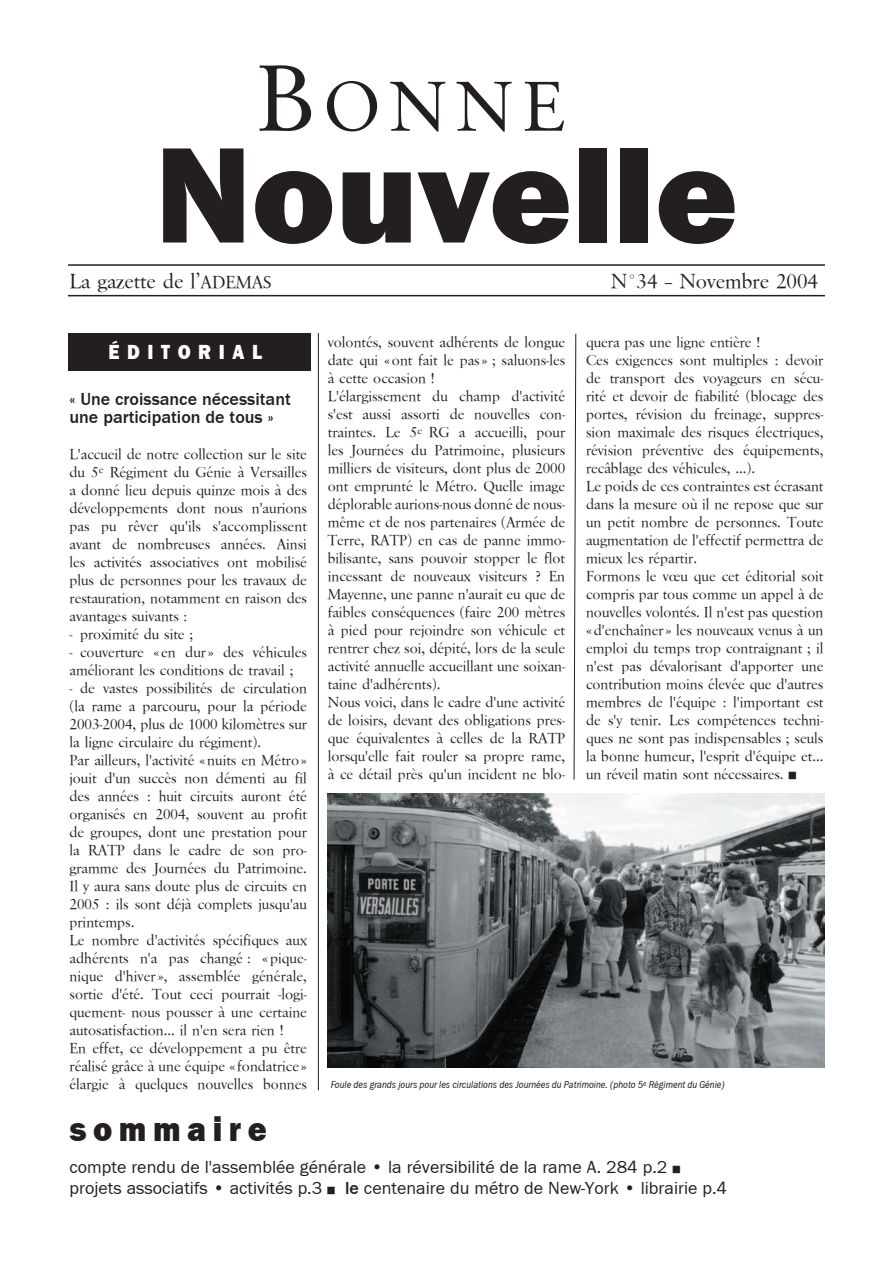
<style>
.page{position:relative;width:893px;height:1263px;background:#fff}
.page>*{position:absolute;margin:0;border:0;box-sizing:border-box;transform-origin:0 0}
.t1{font:141px "Franklin Gothic H Heavy";color:#231f20}
.t2{font:73.2px "Savoy";color:#231f20}
.t3{font:36px "Franklin Gothic H Heavy";letter-spacing:.2em;color:#231f20;scale:.9 1}
.t4{font:21px "Savoy";color:#231f20}
.t5{font:21px "Franklin Gothic H Heavy";letter-spacing:.4em;color:#fff;scale:.9 1}
.t6{font:18px/21.6px "Franklin Gothic";color:#231f20}
.t7{font:700 18px/18px "Franklin Gothic";color:#231f20}
.t8{font:15px/18px "Savoy";color:#231f20}
.t9{font:italic 10.5px "Franklin Gothic Cond";color:#231f20}
.s1{font-size:97.5px}
.s2{font-size:18px}
.s3{font-weight:700}
</style>
<div class="page">
<hr style="left:68px;top:264px;width:757px;height:2px;background:#231f20">
<hr style="left:68px;top:295px;width:757px;height:1px;background:#231f20">
<img style="left:327px;top:794px;width:498px;height:273px">
<hr style="left:318px;top:333px;width:1px;height:757px;background:#231f20">
<svg style="left:574px;top:333px;width:2px;height:447px"></svg>
<div style="left:68px;top:333px;width:242px;height:38px;background:#231f20"></div>
<p class="t2" style="left:256px;top:64px;width:309px"><span class="s1">B</span>ONNE</p>
<p class="t1" style="left:155px;top:114px;width:585px">Nouvelle</p>
<p class="t4" style="left:70px;top:269px;width:204px">La gazette de l’<span class="s2">ADEMAS</span></p>
<p class="t4" style="left:611px;top:269px;width:208px">N°34 – Novembre 2004</p>
<p class="t5" style="left:109px;top:340px;width:172px">ÉDITORIAL</p>
<p class="t7" style="left:70px;top:390px;width:223px">« Une croissance nécessitant une participation de tous »</p>
<p class="t8" style="left:70px;top:445px;width:239px;text-align:justify">L'accueil de notre collection sur le site du 5<sup>e</sup> Régiment du Génie à Versailles a donné lieu depuis quinze mois à des développements dont nous n'aurions pas pu rêver qu'ils s'accomplissent avant de nombreuses années. Ainsi les activités associatives ont mobilisé plus de personnes pour les travaux de restauration, notamment en raison des avantages suivants :</p>
<p class="t8" style="left:70px;top:625px;width:125px">- proximité du site ;</p>
<p class="t8" style="left:70px;top:643px;width:239px">- couverture « en dur » des véhicules améliorant les conditions de travail ;</p>
<p class="t8" style="left:70px;top:679px;width:239px">- de vastes possibilités de circulation (la rame a parcouru, pour la période 2003-2004, plus de 1000 kilomètres sur la ligne circulaire du régiment).<br>Par ailleurs, l'activité « nuits en Métro » jouit d'un succès non démenti au fil des années : huit circuits auront été organisés en 2004, souvent au profit de groupes, dont une prestation pour la RATP dans le cadre de son pro&shy;gramme des Journées du Patrimoine.<br>Il y aura sans doute plus de circuits en 2005 : ils sont déjà complets jusqu'au printemps.<br>Le nombre d'activités spécifiques aux adhérents n'a pas changé : « pique&shy;nique d'hiver », assemblée générale, sortie d'été. Tout ceci pourrait -logi&shy;quement- nous pousser à une certaine autosatisfaction... il n'en sera rien !<br>En effet, ce développement a pu être réalisé grâce à une équipe « fondatrice » élargie à quelques nouvelles bonnes</p>
<p class="t8" style="left:328px;top:333px;width:239px">volontés, souvent adhérents de longue date qui « ont fait le pas » ; saluons-les à cette occasion !<br>L'élargissement du champ d'activité s'est aussi assorti de nouvelles con&shy;traintes. Le 5<sup>e</sup> RG a accueilli, pour les Journées du Patrimoine, plusieurs milliers de visiteurs, dont plus de 2000 ont emprunté le Métro. Quelle image déplorable aurions-nous donné de nous&shy;même et de nos partenaires (Armée de Terre, RATP) en cas de panne immo&shy;bilisante, sans pouvoir stopper le flot incessant de nouveaux visiteurs ? En Mayenne, une panne n'aurait eu que de faibles conséquences (faire 200 mètres à pied pour rejoindre son véhicule et rentrer chez soi, dépité, lors de la seule activité annuelle accueillant une soixan&shy;taine d'adhérents).<br>Nous voici, dans le cadre d'une activité de loisirs, devant des obligations pres&shy;que équivalentes à celles de la RATP lorsqu'elle fait rouler sa propre rame, à ce détail près qu'un incident ne blo-</p>
<p class="t8" style="left:586px;top:333px;width:239px">quera pas une ligne entière !<br>Ces exigences sont multiples : devoir de transport des voyageurs en sécu&shy;rité et devoir de fiabilité (blocage des portes, révision du freinage, suppres&shy;sion maximale des risques électriques, révision préventive des équipements, recâblage des véhicules, ...).<br>Le poids de ces contraintes est écrasant dans la mesure où il ne repose que sur un petit nombre de personnes. Toute augmentation de l'effectif permettra de mieux les répartir.<br>Formons le vœu que cet éditorial soit compris par tous comme un appel à de nouvelles volontés. Il n'est pas question « d'enchaîner » les nouveaux venus à un emploi du temps trop contraignant ; il n'est pas dévalorisant d'apporter une contribution moins élevée que d'autres membres de l'équipe : l'important est de s'y tenir. Les compétences techni&shy;ques ne sont pas indispensables ; seuls la bonne humeur, l'esprit d'équipe et... un réveil matin sont nécessaires. ■</p>
<p class="t9" style="left:331px;top:1079px;width:396px">Foule des grands jours pour les circulations des Journées du Patrimoine. (photo 5<sup>e</sup> Régiment du Génie)</p>
<p class="t3" style="left:70px;top:1108px;width:221px">sommaire</p>
<p class="t6" style="left:70px;top:1156px;width:659px">compte rendu de l'assemblée générale • la réversibilité de la rame A. 284 p.2 ■ projets associatifs • activités p.3 ■ <span class="s3">le</span> centenaire du métro de New-York • librairie p.4</p>
</div>
